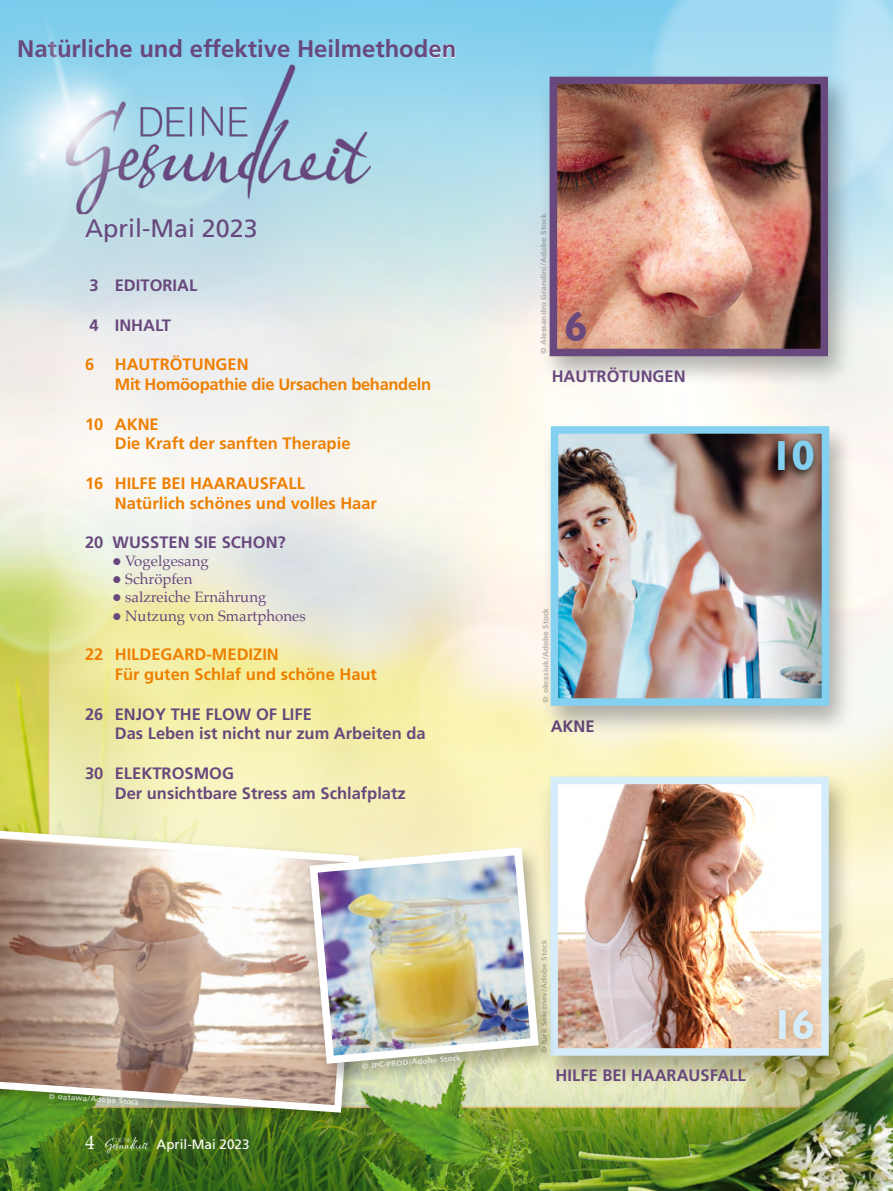
<style>
.page{position:relative;width:893px;height:1191px;background:#fff}
.page>*{position:absolute;margin:0;border:0;box-sizing:border-box;transform-origin:0 0}
.t1{font:700 42px "Humanist 521 BT";color:#84d0f0}
.t2{font:700 42px "Humanist 521 BT";color:#d5edfa}
.t3{font:700 42px "Humanist 521 BT";color:#68487d}
.t4{font:25.05px "Frutiger LT";color:#68487d}
.t5{font:700 23.85px "Frutiger";color:#68487d}
.t6{font:19.5px "Palatino";color:#fff}
.t7{font:700 16.5px/19.8px "Frutiger";color:#68487d}
.t8{font:700 16.5px/19.8px "Frutiger";color:#ee7f00}
.t9{font:700 16.5px/19.8px "Frutiger";letter-spacing:-.02em;color:#ee7f00}
.t10{font:15px "Palatino";color:#68487d}
.t11{font:13.5px "Frutiger";color:#fff}
.t12{font:700 7.5px "Frutiger";color:#9c9e9f;scale:1.1 1}
.t13{font:700 7.5px "Frutiger";color:#fff;scale:1.1 1}
.s1{color:#fff}
</style>
<div class="page">
<img style="left:0;top:326px;width:893px;height:497px">
<svg style="left:135px;top:1130px;width:221px;height:61px;background:#3b6818"></svg>
<svg style="left:48px;top:614px;width:845px;height:285px;background:#f6f1bf"></svg>
<svg style="left:48px;top:326px;width:339px;height:382px;fill:#f0efea"></svg>
<div style="left:0;top:0;width:893px;height:326px;background:linear-gradient(to bottom,#79cdef,#e5ebe7)"></div>
<img style="left:135px;top:1138px;width:13px;height:15px">
<svg style="left:650px;top:0;width:179px;height:70px;background:#9fd9f1"></svg>
<svg style="left:829px;top:0;width:64px;height:297px;background:#c1e5f3"></svg>
<img style="left:0;top:1130px;width:135px;height:61px">
<div style="left:538px;top:70px;width:316px;height:318px;background:#000;opacity:.3"></div>
<img style="left:559px;top:86px;width:260px;height:261px">
<div style="left:550px;top:77px;width:278px;height:279px;border:8px solid #68487d"></div>
<div style="left:539px;top:420px;width:316px;height:318px;background:#000;opacity:.3"></div>
<img style="left:560px;top:435px;width:260px;height:262px">
<div style="left:551px;top:426px;width:278px;height:280px;border:8px solid #84d0f0"></div>
<div style="left:539px;top:770px;width:316px;height:317px;background:#000;opacity:.3"></div>
<img style="left:559px;top:785px;width:261px;height:163px">
<div style="left:550px;top:776px;width:279px;height:279px;border:8px solid #d5edfa"></div>
<svg style="left:766px;top:435px;width:54px;height:47px;background:#6f534b"></svg>
<div style="left:0;top:823px;width:374px;height:307px;background:#000;opacity:.3"></div>
<svg style="left:0;top:825px;width:363px;height:291px"></svg>
<img style="left:172px;top:65px;width:199px;height:149px">
<div style="left:302px;top:843px;width:257px;height:245px;background:#000;opacity:.3"></div>
<img style="left:305px;top:843px;width:238px;height:224px">
<svg style="left:0;top:831px;width:154px;height:260px;background:#b49a8a"></svg>
<img style="left:0;top:11px;width:172px;height:261px">
<img style="left:535px;top:948px;width:358px;height:243px">
<img style="left:356px;top:1059px;width:181px;height:132px">
<h3 class="t5" style="left:17px;top:35px;width:441px">Natürliche und effektive Heilmethod<span class="s1">en</span></h3>
<h2 class="t4" style="left:85px;top:214px;width:174px">April-Mai 2023</h2>
<p class="t7" style="left:90px;top:275px;width:109px">3 EDITORIAL</p>
<p class="t7" style="left:90px;top:315px;width:83px">4 INHALT</p>
<p class="t9" style="left:115px;top:354px;width:318px;text-indent:-30px">6 HAUTRÖTUNGEN<br>Mit Homöopathie die Ursachen behandeln</p>
<p class="t8" style="left:115px;top:414px;width:237px;text-indent:-30px">10 AKNE<br>Die Kraft der sanften Therapie</p>
<p class="t8" style="left:115px;top:473px;width:264px;text-indent:-30px">16 HILFE BEI HAARAUSFALL<br>Natürlich schönes und volles Haar</p>
<p class="t7" style="left:85px;top:532px;width:202px">20 WUSSTEN SIE SCHON?</p>
<p class="t10" style="left:113px;top:549px;width:98px">● Vogelgesang</p>
<p class="t10" style="left:113px;top:567px;width:81px">● Schröpfen</p>
<p class="t10" style="left:113px;top:585px;width:155px">● salzreiche Ernährung</p>
<p class="t10" style="left:113px;top:603px;width:195px">● Nutzung von Smartphones</p>
<p class="t8" style="left:115px;top:644px;width:264px;text-indent:-30px">22 HILDEGARD-MEDIZIN<br>Für guten Schlaf und schöne Haut</p>
<p class="t7" style="left:115px;top:703px;width:312px;text-indent:-30px">26 ENJOY THE FLOW OF LIFE<br>Das Leben ist nicht nur zum Arbeiten da</p>
<p class="t7" style="left:115px;top:763px;width:292px;text-indent:-30px">30 ELEKTROSMOG<br>Der unsichtbare Stress am Schlafplatz</p>
<p class="t13" style="left:49px;top:1091px;width:84px;rotate:4deg">© oatawa/Adobe Stock</p>
<p class="t6" style="left:85px;top:1126px;width:11px">4</p>
<p class="t11" style="left:157px;top:1136px;width:95px">April-Mai 2023</p>
<p class="t13" style="left:362px;top:1061px;width:92px;rotate:-5deg">© JPC-PROD/Adobe Stock</p>
<p class="t12" style="left:539px;top:354px;width:129px;rotate:-90deg">© Alessandro Grandini/Adobe Stock</p>
<h1 class="t3" style="left:564px;top:301px;width:24px">6</h1>
<p class="t7" style="left:552px;top:366px;width:135px">HAUTRÖTUNGEN</p>
<p class="t12" style="left:541px;top:702px;width:88px;rotate:-90deg">© okrasiuk/Adobe Stock</p>
<p class="t7" style="left:551px;top:716px;width:46px">AKNE</p>
<h1 class="t1" style="left:770px;top:429px;width:46px">10</h1>
<p class="t12" style="left:540px;top:1053px;width:105px;rotate:-90deg">© Iurii Seleznev/Adobe Stock</p>
<p class="t7" style="left:556px;top:1064px;width:192px">HILFE BEI HAARAUSFALL</p>
<h1 class="t2" style="left:771px;top:999px;width:45px">16</h1>
</div>
